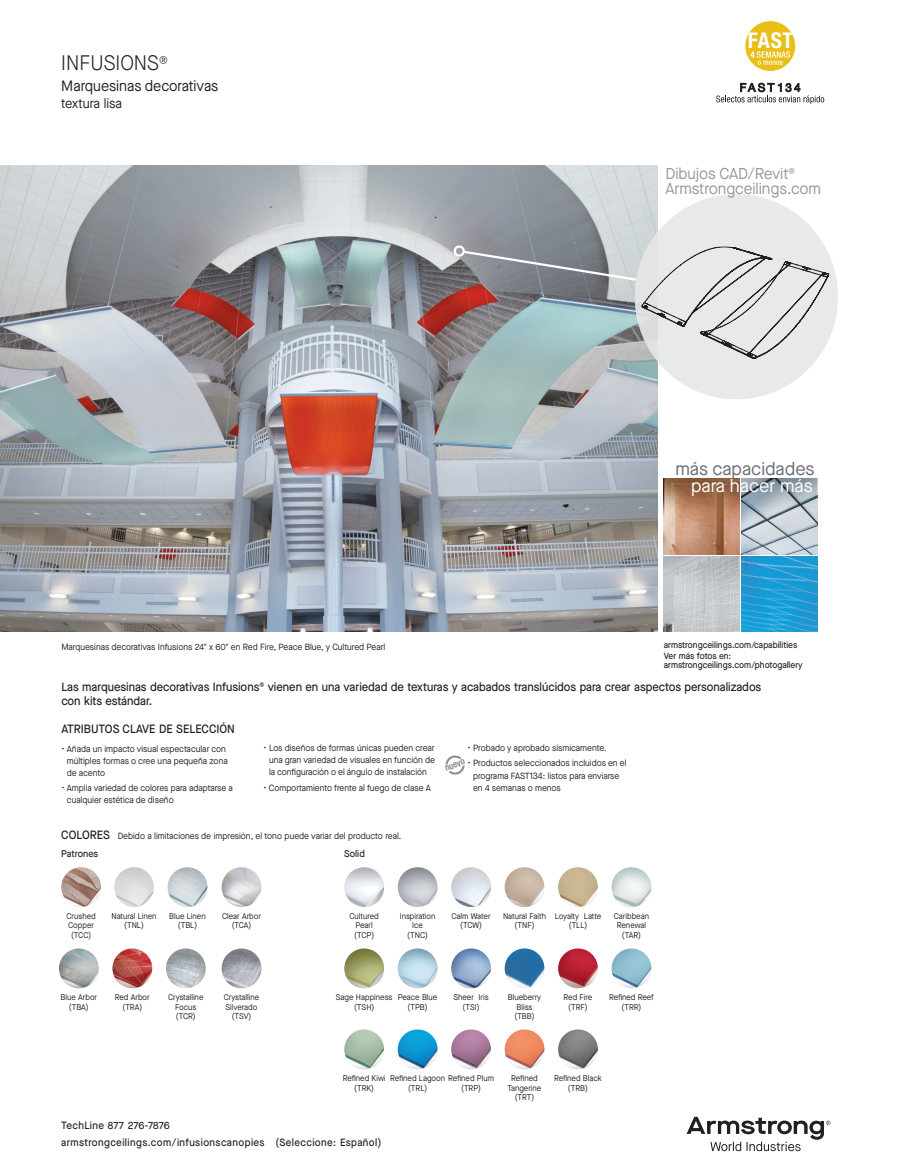
<style>
.page{position:relative;width:905px;height:1175px;background:#fff}
.page>*{position:absolute;margin:0;border:0;box-sizing:border-box;transform-origin:0 0}
.t1{font:700 condensed 21.75px "Helvetica Neue LT Std";color:#fff}
.t2{font:300 21px "Maison Neue";color:#231f20;scale:.95 1}
.t3{font:18px "Maison Neue";color:#6c6d70}
.t4{font:18px "Maison Neue";color:#fff}
.t5{font:15.75px/15px "Maison Neue";letter-spacing:-.005em;color:#99989b}
.t6{font:15px "Maison Neue";color:#231f20;scale:.95 1}
.t7{font:13.5px "Maison Neue";color:#231f20;scale:.95 1}
.t8{font:500 12px/13.5px "Maison Neue";color:#231f20;scale:.95 1}
.t9{font:500 10.5px/17px "Maison Neue";letter-spacing:.04em;color:#231f20;scale:.95 1}
.t10{font:700 condensed 9.9px "Helvetica Neue LT Std";color:#8d8f92;scale:.88 1}
.t11{font:500 9.75px "Maison Neue";color:#231f20;scale:.95 1}
.t12{font:9px/12px "Maison Neue";color:#231f20}
.t13{font:9px "Maison Neue";color:#231f20;scale:.95 1}
.t14{font:500 9px "Maison Neue";color:#231f20;scale:.95 1}
.t15{font:8.25px/9.8px "Maison Neue";color:#231f20;text-align:center;scale:.95 1}
.s1{font-weight:500;font-size:12px}
</style>
<div class="page">
<svg style="left:686px;top:1116px;width:144px;height:35px"></svg>
<img style="left:168px;top:867px;width:39px;height:40px;border-radius:20px">
<img style="left:114px;top:867px;width:40px;height:40px;border-radius:20px">
<img style="left:0;top:165px;width:657px;height:467px">
<img style="left:344px;top:867px;width:40px;height:40px;border-radius:20px">
<img style="left:398px;top:867px;width:39px;height:40px;border-radius:20px">
<img style="left:451px;top:867px;width:40px;height:40px;border-radius:20px">
<img style="left:504px;top:867px;width:40px;height:40px;border-radius:20px">
<img style="left:558px;top:867px;width:40px;height:40px;border-radius:20px">
<img style="left:611px;top:867px;width:40px;height:40px;border-radius:20px">
<img style="left:611px;top:948px;width:40px;height:40px;border-radius:20px">
<img style="left:344px;top:948px;width:40px;height:40px;border-radius:20px">
<img style="left:344px;top:1029px;width:40px;height:40px;border-radius:20px">
<img style="left:398px;top:948px;width:39px;height:40px;border-radius:20px">
<img style="left:398px;top:1029px;width:39px;height:40px;border-radius:20px">
<img style="left:451px;top:948px;width:40px;height:40px;border-radius:20px">
<img style="left:451px;top:1029px;width:40px;height:40px;border-radius:20px">
<img style="left:504px;top:948px;width:40px;height:40px;border-radius:20px">
<img style="left:558px;top:948px;width:40px;height:40px;border-radius:20px">
<img style="left:504px;top:1029px;width:40px;height:40px;border-radius:20px">
<img style="left:558px;top:1029px;width:40px;height:40px;border-radius:20px">
<img style="left:61px;top:867px;width:40px;height:40px;border-radius:20px">
<img style="left:166px;top:948px;width:40px;height:40px;border-radius:20px">
<img style="left:112px;top:948px;width:40px;height:40px;border-radius:20px">
<img style="left:59px;top:948px;width:40px;height:40px;border-radius:20px">
<img style="left:222px;top:948px;width:39px;height:40px;border-radius:20px">
<img style="left:222px;top:867px;width:39px;height:40px;border-radius:20px">
<div style="left:634px;top:194px;width:204px;height:205px;background:#e8e9e9;border-radius:50%"></div>
<svg style="left:445px;top:755px;width:19px;height:19px"></svg>
<svg style="left:716px;top:83px;width:108px;height:21px"></svg>
<div style="left:745px;top:21px;width:50px;height:50px;background:#e9be17;border-radius:50%"></div>
<svg style="left:748px;top:32px;width:44px;height:33px"></svg>
<svg style="left:461px;top:246px;width:368px;height:113px"></svg>
<div style="left:453px;top:245px;width:12px;height:12px;border:2px solid #fff;border-radius:50%"></div>
<img style="left:741px;top:556px;width:76px;height:76px">
<img style="left:663px;top:556px;width:76px;height:76px">
<svg style="left:741px;top:478px;width:76px;height:76px;background:#abb6c0"></svg>
<svg style="left:663px;top:478px;width:76px;height:76px;background:#b58568"></svg>
<p class="t2" style="left:61px;top:49px;width:114px">INFUSIONS<sup>®</sup></p>
<p class="t6" style="left:61px;top:76px;width:167px">Marquesinas decorativas</p>
<p class="t7" style="left:61px;top:94px;width:65px">textura lisa</p>
<p class="t1" style="left:748px;top:27px;width:47px">FAST</p>
<p class="t5" style="left:665px;top:166px;width:157px">Dibujos CAD/Revit<sup>®<br></sup>Armstrongceilings.com</p>
<p class="t3" style="left:675px;top:456px;width:141px">más capacidades</p>
<p class="t4" style="left:691px;top:473px;width:123px">para hacer más</p>
<p class="t14" style="left:663px;top:639px;width:142px">armstrongceilings.com/capabilities</p>
<p class="t14" style="left:663px;top:650px;width:73px">Ver más fotos en:</p>
<p class="t14" style="left:663px;top:659px;width:148px">armstrongceilings.com/photogallery</p>
<p class="t13" style="left:61px;top:640px;width:342px">Marquesinas decorativas Infusions 24" x 60" en Red Fire, Peace Blue, y Cultured Pearl</p>
<p class="t8" style="left:61px;top:680px;width:738px">Las marquesinas decorativas Infusions<sup>®</sup> vienen en una variedad de texturas y acabados translúcidos para crear aspectos personalizados con kits estándar.</p>
<p class="t8" style="left:61px;top:721px;width:184px">ATRIBUTOS CLAVE DE SELECCIÓN</p>
<p class="t12" style="left:67px;top:743px;width:162px;text-indent:-6px">• Añada un impacto visual espectacular con múltiples formas o cree una pequeña zona de acento</p>
<p class="t12" style="left:67px;top:782px;width:167px;text-indent:-6px">• Amplia variedad de colores para adaptarse a cualquier estética de diseño</p>
<p class="t12" style="left:269px;top:742px;width:167px;text-align:justify;text-indent:-6px">• Los diseños de formas únicas pueden crear una gran variedad de visuales en función de la configuración o el ángulo de instalación</p>
<p class="t12" style="left:263px;top:781px;width:169px">• Comportamiento frente al fuego de clase A</p>
<p class="t13" style="left:61px;top:829px;width:359px"><span class="s1">COLORES</span> Debido a limitaciones de impresión, el tono puede variar del producto real.</p>
<p class="t11" style="left:344px;top:847px;width:23px">Solid</p>
<p class="t11" style="left:61px;top:847px;width:40px">Patrones</p>
<p class="t12" style="left:467px;top:742px;width:140px">• Probado y aprobado sísmicamente.</p>
<p class="t12" style="left:473px;top:757px;width:155px;text-indent:-6px">• Productos seleccionados incluidos en el programa FAST134: listos para enviarse en 4 semanas o menos</p>
<p class="t10" style="left:443px;top:762px;width:25px;rotate:-22deg">nuevo</p>
<p class="t15" style="left:66px;top:910px;width:32px">Crushed</p>
<p class="t15" style="left:68px;top:920px;width:29px">Copper (TCC)</p>
<p class="t15" style="left:111px;top:910px;width:49px">Natural Linen</p>
<p class="t15" style="left:124px;top:920px;width:22px">(TNL)</p>
<p class="t15" style="left:169px;top:910px;width:40px">Blue Linen</p>
<p class="t15" style="left:178px;top:920px;width:22px">(TBL)</p>
<p class="t15" style="left:222px;top:910px;width:42px">Clear Arbor (TCA)</p>
<p class="t15" style="left:349px;top:910px;width:32px">Cultured<br>Pearl (TCP)</p>
<p class="t15" style="left:451px;top:910px;width:43px">Calm Water (TCW)</p>
<p class="t15" style="left:554px;top:910px;width:50px">Loyalty Latte (TLL)</p>
<p class="t15" style="left:614px;top:910px;width:38px">Caribbean<br>Renewal (TAR)</p>
<p class="t15" style="left:503px;top:910px;width:47px">Natural Faith (TNF)</p>
<p class="t15" style="left:399px;top:910px;width:39px">Inspiration<br>Ice<br>(TNC)</p>
<p class="t15" style="left:61px;top:992px;width:40px">Blue Arbor (TBA)</p>
<p class="t15" style="left:224px;top:992px;width:39px">Crystalline<br>Silverado (TSV)</p>
<p class="t15" style="left:115px;top:992px;width:38px">Red Arbor (TRA)</p>
<p class="t15" style="left:168px;top:992px;width:39px">Crystalline<br>Focus (TCR)</p>
<p class="t15" style="left:398px;top:992px;width:43px">Peace Blue (TPB)</p>
<p class="t15" style="left:336px;top:992px;width:61px">Sage Happiness (TSH)</p>
<p class="t15" style="left:453px;top:992px;width:39px">Sheer Iris (TSI)</p>
<p class="t15" style="left:508px;top:992px;width:37px">Blueberry</p>
<p class="t15" style="left:514px;top:1001px;width:23px;text-align:left">Bliss (TBB)</p>
<p class="t15" style="left:563px;top:992px;width:32px">Red Fire (TRF)</p>
<p class="t15" style="left:609px;top:992px;width:49px">Refined Reef (TRR)</p>
<p class="t15" style="left:343px;top:1073px;width:46px">Refined Kiwi (TRK)</p>
<p class="t15" style="left:408px;top:1073px;width:92px;text-align:left;text-indent:-18px">Refined Lagoon Refined Plum (TRL)</p>
<p class="t15" style="left:461px;top:1082px;width:23px">(TRP)</p>
<p class="t15" style="left:507px;top:1073px;width:37px">Refined<br>Tangerine (TRT)</p>
<p class="t15" style="left:554px;top:1073px;width:52px">Refined Black (TRB)</p>
<p class="t9" style="left:61px;top:1116px;width:338px">TechLine 877 276-7876<br>armstrongceilings.com/infusionscanopies (Seleccione: Español)</p>
</div>
